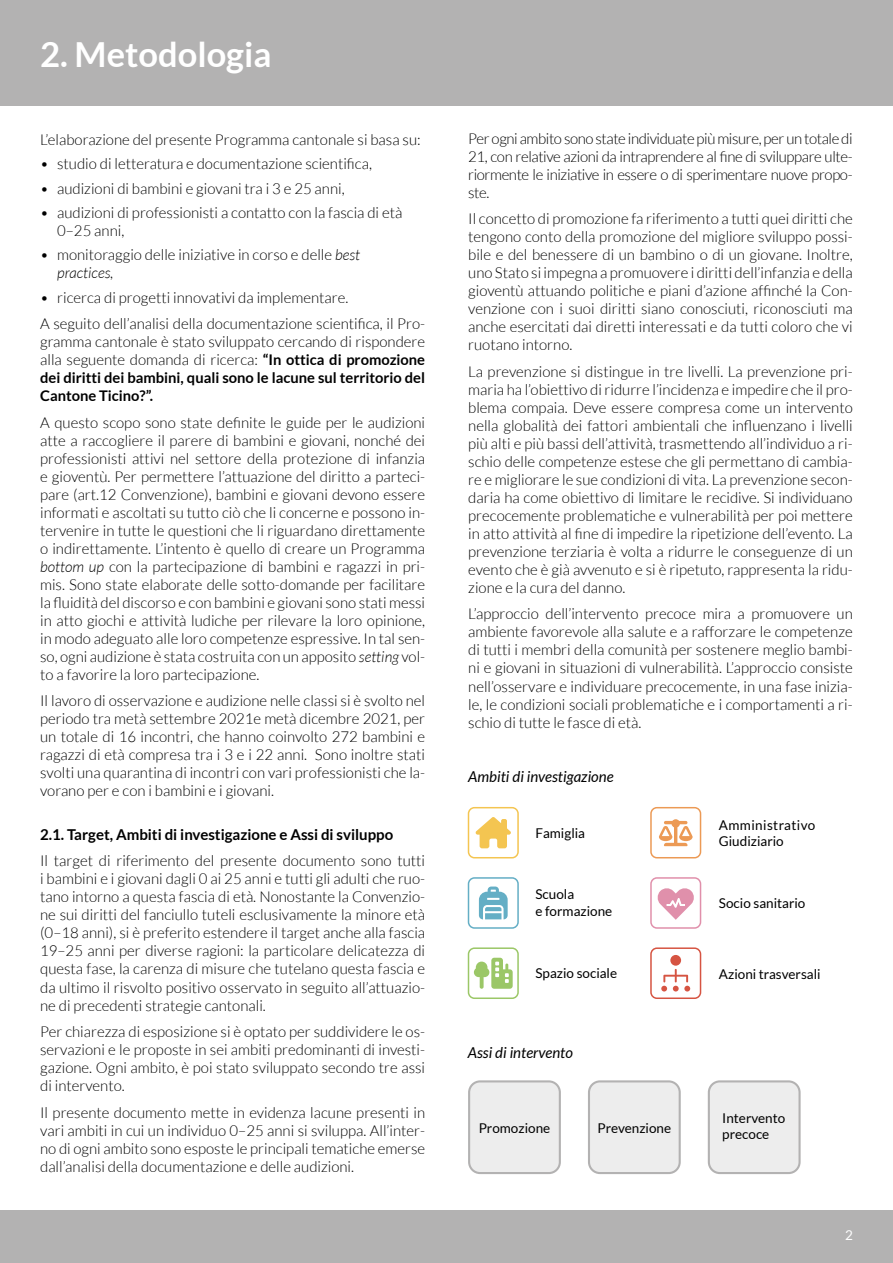
<style>
.page{position:relative;width:893px;height:1263px;background:#fff}
.page>*{position:absolute;margin:0;border:0;box-sizing:border-box;transform-origin:0 0}
.t1{font:700 34.5px "Lato";color:#fff}
.t2{font:300 15px/18px "Lato";color:#000;text-align:justify}
.t3{font:700 15px "Lato";color:#000}
.t4{font:italic 15px "Lato";color:#000}
.t5{font:700 14.7px/18px "Lato";color:#000}
.t6{font:13.5px/16.5px "Lato";color:#000}
.t7{font:13.5px "Lato";color:#fff}
.s1{font-style:italic}
.s2{font-weight:700;font-size:14.7px}
</style>
<div class="page">
<div style="left:0;top:0;width:893px;height:105px;background:#b3b2b2"></div>
<div style="left:650px;top:947px;width:51px;height:52px;border:2px solid #d65442;border-radius:6px"></div>
<div style="left:670px;top:955px;width:11px;height:11px;background:#d65442;border-radius:50%"></div>
<svg style="left:661px;top:969px;width:29px;height:22px"></svg>
<div style="left:650px;top:877px;width:51px;height:52px;border:2px solid #e090ab;border-radius:6px"></div>
<svg style="left:657px;top:888px;width:37px;height:32px"></svg>
<div style="left:650px;top:807px;width:51px;height:51px;border:2px solid #ec9a55;border-radius:6px"></div>
<svg style="left:659px;top:819px;width:34px;height:27px"></svg>
<div style="left:468px;top:947px;width:51px;height:52px;border:2px solid #9bc767;border-radius:6px"></div>
<svg style="left:474px;top:958px;width:39px;height:31px"></svg>
<div style="left:468px;top:877px;width:51px;height:52px;border:2px solid #64aec5;border-radius:6px"></div>
<svg style="left:479px;top:886px;width:29px;height:33px"></svg>
<div style="left:468px;top:807px;width:51px;height:51px;border:2px solid #f4c551;border-radius:6px"></div>
<svg style="left:476px;top:817px;width:35px;height:31px"></svg>
<div style="left:0;top:1210px;width:893px;height:53px;background:#b3b2b2"></div>
<div style="left:589px;top:1081px;width:91px;height:92px;background:#ededed;border-radius:11px"></div>
<div style="left:588px;top:1080px;width:93px;height:94px;border:2px solid #b3b2b2;border-radius:11px"></div>
<div style="left:469px;top:1081px;width:91px;height:92px;background:#ededed;border-radius:11px"></div>
<div style="left:468px;top:1080px;width:93px;height:94px;border:2px solid #b3b2b2;border-radius:11px"></div>
<div style="left:709px;top:1081px;width:90px;height:92px;background:#ededed;border-radius:11px"></div>
<div style="left:708px;top:1080px;width:93px;height:94px;border:2px solid #b3b2b2;border-radius:11px"></div>
<h1 class="t1" style="left:40px;top:34px;width:233px">2. Metodologia</h1>
<p class="t2" style="left:40px;top:131px;width:382px">L’elaborazione del presente Programma cantonale si basa su:</p>
<p class="t2" style="left:40px;top:155px;width:333px">• studio di letteratura e documentazione scientifica,</p>
<p class="t2" style="left:40px;top:179px;width:306px">• audizioni di bambini e giovani tra i 3 e 25 anni,</p>
<p class="t2" style="left:57px;top:204px;width:347px;text-indent:-17px">• audizioni di professionisti a contatto con la fascia di età<br>0–25 anni,</p>
<p class="t2" style="left:57px;top:246px;width:304px;text-indent:-17px">• monitoraggio delle iniziative in corso e delle <span class="s1">best practices,</span></p>
<p class="t2" style="left:40px;top:284px;width:387px;line-height:26.5px">• ricerca di progetti innovativi da implementare.<br>A seguito dell’analisi della documentazione scientifica, il Pro-</p>
<p class="t2" style="left:40px;top:333px;width:387px">gramma cantonale è stato sviluppato cercando di rispondere alla seguente domanda di ricerca: <span class="s2">“In ottica di promozione</span></p>
<p class="t5" style="left:40px;top:369px;width:386px">dei diritti dei bambini, quali sono le lacune sul territorio del<br>Cantone Ticino?”.</p>
<p class="t2" style="left:40px;top:414px;width:387px">A questo scopo sono state definite le guide per le audizioni atte a raccogliere il parere di bambini e giovani, nonché dei professionisti attivi nel settore della protezione di infanzia e gioventù. Per permettere l’attuazione del diritto a parteci&shy;pare (art.12 Convenzione), bambini e giovani devono essere informati e ascoltati su tutto ciò che li concerne e possono in&shy;tervenire in tutte le questioni che li riguardano direttamente o indirettamente. L’intento è quello di creare un Programma <span class="s1">bottom up</span> con la partecipazione di bambini e ragazzi in pri&shy;mis. Sono state elaborate delle sotto-domande per facilitare la fluidità del discorso e con bambini e giovani sono stati messi in atto giochi e attività ludiche per rilevare la loro opinione, in modo adeguato alle loro competenze espressive. In tal sen&shy;so, ogni audizione è stata costruita con un apposito <span class="s1">setting</span> vol&shy;to a favorire la loro partecipazione.</p>
<p class="t2" style="left:40px;top:692px;width:387px">Il lavoro di osservazione e audizione nelle classi si è svolto nel periodo tra metà settembre 2021e metà dicembre 2021, per un totale di 16 incontri, che hanno coinvolto 272 bambini e ragazzi di età compresa tra i 3 e i 22 anni. Sono inoltre stati svolti una quarantina di incontri con vari professionisti che la&shy;vorano per e con i bambini e i giovani.</p>
<p class="t3" style="left:40px;top:826px;width:355px">2.1. Target, Ambiti di investigazione e Assi di sviluppo</p>
<p class="t2" style="left:40px;top:852px;width:387px">Il target di riferimento del presente documento sono tutti i bambini e i giovani dagli 0 ai 25 anni e tutti gli adulti che ruo&shy;tano intorno a questa fascia di età. Nonostante la Convenzio&shy;ne sui diritti del fanciullo tuteli esclusivamente la minore età (0–18 anni), si è preferito estendere il target anche alla fascia 19–25 anni per diverse ragioni: la particolare delicatezza di questa fase, la carenza di misure che tutelano questa fascia e da ultimo il risvolto positivo osservato in seguito all’attuazio&shy;ne di precedenti strategie cantonali.</p>
<p class="t2" style="left:40px;top:1023px;width:387px">Per chiarezza di esposizione si è optato per suddividere le os&shy;servazioni e le proposte in sei ambiti predominanti di investi&shy;gazione. Ogni ambito, è poi stato sviluppato secondo tre assi di intervento.</p>
<p class="t2" style="left:40px;top:1103px;width:387px">Il presente documento mette in evidenza lacune presenti in vari ambiti in cui un individuo 0–25 anni si sviluppa. All’inter&shy;no di ogni ambito sono esposte le principali tematiche emerse dall’analisi della documentazione e delle audizioni.</p>
<p class="t2" style="left:468px;top:130px;width:386px">Per ogni ambito sono state individuate più misure, per un totale di 21, con relative azioni da intraprendere al fine di sviluppare ulte&shy;riormente le iniziative in essere o di sperimentare nuove propo&shy;ste.</p>
<p class="t2" style="left:468px;top:210px;width:386px">Il concetto di promozione fa riferimento a tutti quei diritti che tengono conto della promozione del migliore sviluppo possi&shy;bile e del benessere di un bambino o di un giovane. Inoltre, uno Stato si impegna a promuovere i diritti dell’infanzia e della gioventù attuando politiche e piani d’azione affinché la Con&shy;venzione con i suoi diritti siano conosciuti, riconosciuti ma anche esercitati dai diretti interessati e da tutti coloro che vi ruotano intorno.</p>
<p class="t2" style="left:468px;top:363px;width:386px">La prevenzione si distingue in tre livelli. La prevenzione pri&shy;maria ha l’obiettivo di ridurre l’incidenza e impedire che il pro&shy;blema compaia. Deve essere compresa come un intervento nella globalità dei fattori ambientali che influenzano i livelli più alti e più bassi dell’attività, trasmettendo all’individuo a ri&shy;schio delle competenze estese che gli permettano di cambia&shy;re e migliorare le sue condizioni di vita. La prevenzione secon&shy;daria ha come obiettivo di limitare le recidive. Si individuano precocemente problematiche e vulnerabilità per poi mettere in atto attività al fine di impedire la ripetizione dell’evento. La prevenzione terziaria è volta a ridurre le conseguenze di un evento che è già avvenuto e si è ripetuto, rappresenta la ridu&shy;zione e la cura del danno.</p>
<p class="t2" style="left:468px;top:605px;width:386px">L’approccio dell’intervento precoce mira a promuovere un ambiente favorevole alla salute e a rafforzare le competenze di tutti i membri della comunità per sostenere meglio bambi&shy;ni e giovani in situazioni di vulnerabilità. L’approccio consiste nell’osservare e individuare precocemente, in una fase inizia&shy;le, le condizioni sociali problematiche e i comportamenti a ri&shy;schio di tutte le fasce di età.</p>
<p class="t4" style="left:468px;top:768px;width:147px">Ambiti di investigazione</p>
<p class="t6" style="left:535px;top:825px;width:51px">Famiglia</p>
<p class="t6" style="left:535px;top:886px;width:78px">Scuola<br>e formazione</p>
<p class="t6" style="left:535px;top:965px;width:83px">Spazio sociale</p>
<p class="t4" style="left:468px;top:1044px;width:107px">Assi di intervento</p>
<p class="t6" style="left:479px;top:1119px;width:73px">Promozione</p>
<p class="t6" style="left:597px;top:1119px;width:75px">Prevenzione</p>
<p class="t6" style="left:719px;top:817px;width:98px">Amministrativo<br>Giudiziario</p>
<p class="t6" style="left:719px;top:895px;width:88px">Socio sanitario</p>
<p class="t6" style="left:719px;top:965px;width:103px">Azioni trasversali</p>
<p class="t6" style="left:722px;top:1110px;width:65px">Intervento precoce</p>
<p class="t7" style="left:845px;top:1227px;width:9px">2</p>
</div>
